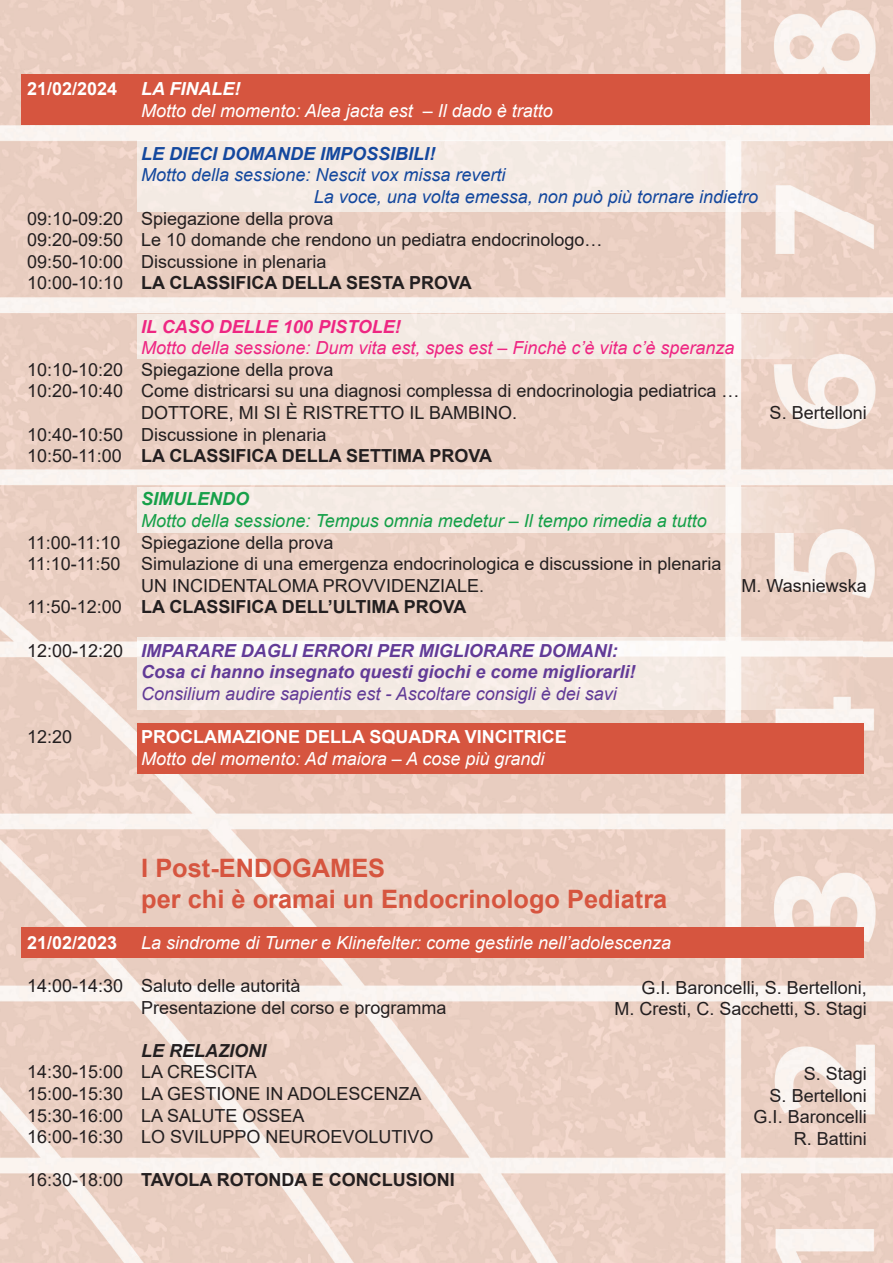
<style>
.page{position:relative;width:893px;height:1263px;background:#fff}
.page>*{position:absolute;margin:0;border:0;box-sizing:border-box;transform-origin:0 0}
.t1{font:700 25.35px/30.5px "Arial";color:#d6553f}
.t2{font:18px/21.6px "Arial";color:#231f20}
.t3{font:italic 18px "Arial";color:#fff}
.t4{font:700 18px "Arial";color:#231f20}
.t5{font:italic 700 18px/21.6px "Arial";color:#623b97}
.t6{font:italic 18px/21.6px "Arial";color:#14489e}
.t7{font:italic 18px "Arial";color:#ee2682}
.t8{font:italic 18px "Arial";color:#16a049}
.t9{font:700 18px "Arial";color:#fff}
.t10{font:italic 18px "Arial";color:#623b97}
.t11{font:italic 700 18px "Arial";color:#14489e}
.t12{font:18px/21.6px "Arial";letter-spacing:-.035em;color:#231f20}
.t13{font:italic 700 18px "Arial";color:#ee2682}
.t14{font:italic 700 18px "Arial";color:#231f20}
.t15{font:italic 700 18px "Arial";color:#fff}
.t16{font:italic 700 18px "Arial";color:#16a049}
</style>
<div class="page">
<img style="left:0;top:0;width:893px;height:1263px">
<img style="left:137px;top:140px;width:726px;height:72px">
<img style="left:137px;top:314px;width:726px;height:45px">
<div style="left:22px;top:75px;width:848px;height:50px;background:#d6553f"></div>
<div style="left:137px;top:723px;width:726px;height:50px;background:#d6553f"></div>
<div style="left:22px;top:927px;width:842px;height:30px;background:#d6553f"></div>
<img style="left:137px;top:637px;width:726px;height:72px">
<img style="left:137px;top:488px;width:726px;height:44px">
<p class="t9" style="left:27px;top:76px;width:92px">21/02/2024</p>
<p class="t2" style="left:27px;top:207px;width:98px;text-align:justify">09:10-09:20<br>09:20-09:50<br>09:50-10:00<br>10:00-10:10</p>
<p class="t2" style="left:27px;top:359px;width:98px">10:10-10:20<br>10:20-10:40</p>
<p class="t2" style="left:27px;top:423px;width:98px">10:40-10:50<br>10:50-11:00</p>
<p class="t12" style="left:27px;top:531px;width:95px">11:00-11:10<br>11:10-11:50</p>
<p class="t2" style="left:27px;top:596px;width:96px">11:50-12:00</p>
<p class="t2" style="left:27px;top:639px;width:98px">12:00-12:20</p>
<p class="t2" style="left:27px;top:726px;width:47px">12:20</p>
<p class="t15" style="left:141px;top:77px;width:101px">LA FINALE!</p>
<p class="t3" style="left:141px;top:99px;width:413px">Motto del momento: Alea jacta est – Il dado è tratto</p>
<p class="t11" style="left:141px;top:141px;width:296px">LE DIECI DOMANDE IMPOSSIBILI!</p>
<p class="t6" style="left:314px;top:165px;width:446px;text-indent:-172px">Motto della sessione: Nescit vox missa reverti<br>La voce, una volta emessa, non può più tornare indietro</p>
<p class="t2" style="left:141px;top:207px;width:463px">Spiegazione della prova<br>Le 10 domande che rendono un pediatra endocrinologo…<br>Discussione in plenaria</p>
<p class="t4" style="left:141px;top:270px;width:332px">LA CLASSIFICA DELLA SESTA PROVA</p>
<p class="t13" style="left:141px;top:314px;width:261px">IL CASO DELLE 100 PISTOLE!</p>
<p class="t7" style="left:141px;top:336px;width:595px">Motto della sessione: Dum vita est, spes est – Finchè c’è vita c’è speranza</p>
<p class="t2" style="left:141px;top:359px;width:600px">Spiegazione della prova<br>Come districarsi su una diagnosi complessa di endocrinologia pediatrica … DOTTORE, MI SI È RISTRETTO IL BAMBINO.<br>Discussione in plenaria</p>
<p class="t4" style="left:141px;top:443px;width:352px">LA CLASSIFICA DELLA SETTIMA PROVA</p>
<p class="t16" style="left:141px;top:487px;width:110px">SIMULENDO</p>
<p class="t8" style="left:141px;top:509px;width:567px">Motto della sessione: Tempus omnia medetur – Il tempo rimedia a tutto</p>
<p class="t2" style="left:141px;top:531px;width:582px">Spiegazione della prova<br>Simulazione di una emergenza endocrinologica e discussione in plenaria<br>UN INCIDENTALOMA PROVVIDENZIALE.</p>
<p class="t4" style="left:141px;top:594px;width:327px">LA CLASSIFICA DELL’ULTIMA PROVA</p>
<p class="t5" style="left:141px;top:640px;width:496px">IMPARARE DAGLI ERRORI PER MIGLIORARE DOMANI:<br>Cosa ci hanno insegnato questi giochi e come migliorarli!</p>
<p class="t10" style="left:141px;top:682px;width:477px">Consilium audire sapientis est - Ascoltare consigli è dei savi</p>
<p class="t9" style="left:141px;top:724px;width:427px">PROCLAMAZIONE DELLA SQUADRA VINCITRICE</p>
<p class="t3" style="left:141px;top:747px;width:405px">Motto del momento: Ad maiora – A cose più grandi</p>
<p class="t2" style="left:770px;top:402px;width:99px">S. Bertelloni</p>
<p class="t2" style="left:741px;top:575px;width:127px">M. Wasniewska</p>
<p class="t9" style="left:27px;top:930px;width:92px">21/02/2023</p>
<p class="t2" style="left:27px;top:975px;width:98px">14:00-14:30</p>
<p class="t2" style="left:27px;top:1061px;width:98px;text-align:justify">14:30-15:00<br>15:00-15:30<br>15:30-16:00<br>16:00-16:30</p>
<p class="t2" style="left:27px;top:1169px;width:98px">16:30-18:00</p>
<h1 class="t1" style="left:141px;top:853px;width:527px">I Post-ENDOGAMES<br>per chi è oramai un Endocrinologo Pediatra</h1>
<p class="t3" style="left:141px;top:931px;width:531px">La sindrome di Turner e Klinefelter: come gestirle nell’adolescenza</p>
<p class="t2" style="left:141px;top:975px;width:307px">Saluto delle autorità<br>Presentazione del corso e programma</p>
<p class="t14" style="left:141px;top:1038px;width:127px">LE RELAZIONI</p>
<p class="t2" style="left:141px;top:1061px;width:294px">LA CRESCITA<br>LA GESTIONE IN ADOLESCENZA<br>LA SALUTE OSSEA<br>LO SVILUPPO NEUROEVOLUTIVO</p>
<p class="t4" style="left:141px;top:1167px;width:315px">TAVOLA ROTONDA E CONCLUSIONI</p>
<p class="t2" style="left:615px;top:976px;width:254px;text-align:right">G.I. Baroncelli, S. Bertelloni,<br>M. Cresti, C. Sacchetti, S. Stagi</p>
<p class="t2" style="left:754px;top:1063px;width:115px;text-align:right">S. Stagi<br>S. Bertelloni<br>G.I. Baroncelli<br>R. Battini</p>
</div>
